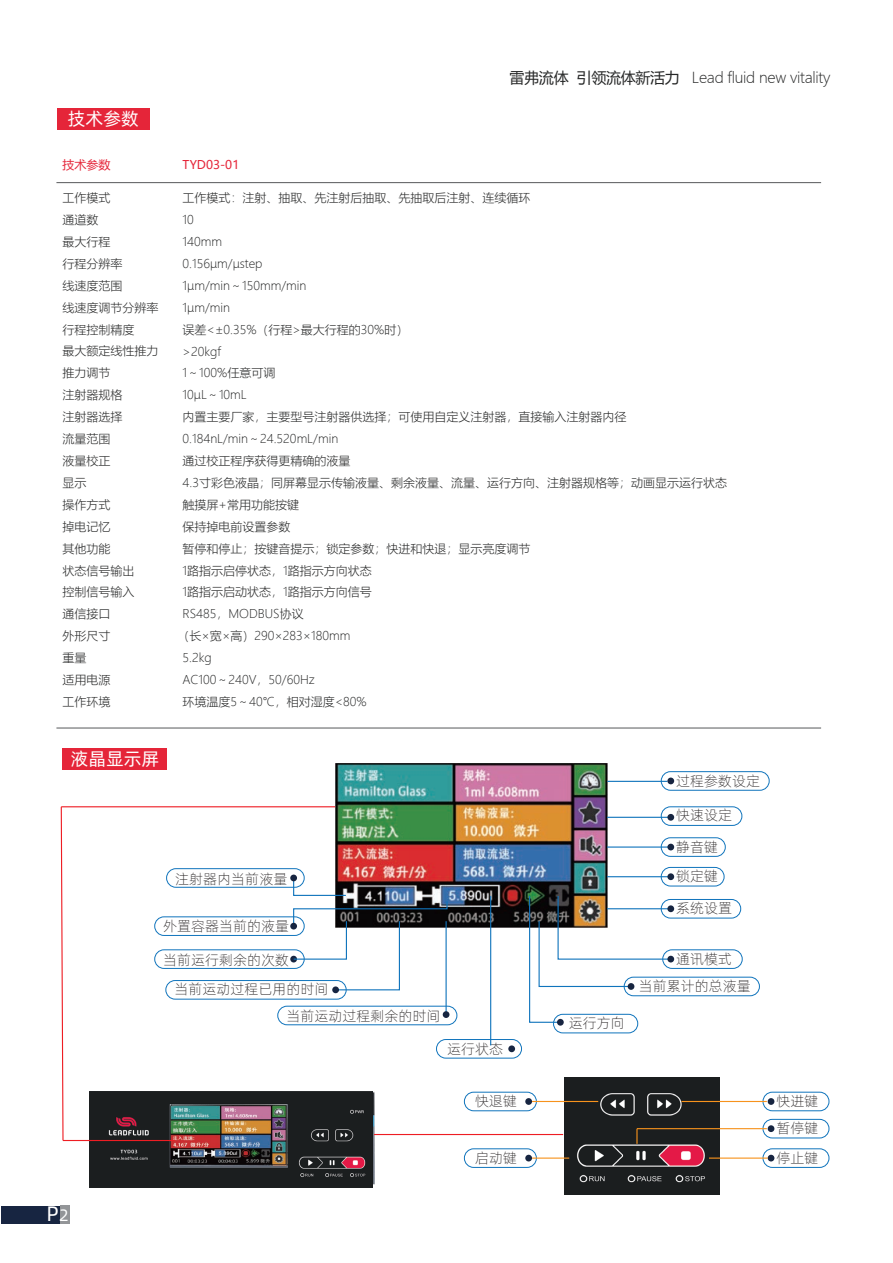
<style>
.page{position:relative;width:893px;height:1263px;background:#fff}
.page>*{position:absolute;margin:0;border:0;box-sizing:border-box;transform-origin:0 0}
.t1{font:21px "Alibaba Pu Hui Ti R";color:#fff}
.t2{font:18px "Alibaba Pu Hui Ti R";color:#fff}
.t3{font:15px "Microsoft Ya Hei UI Light";letter-spacing:-.02em;color:#262727}
.t4{font:14.25px/29.7px "Alibaba Pu Hui Ti L";color:#231f20}
.t5{font:12px/21.9px "Microsoft Ya Hei UI Light";color:#262727}
.t6{font:12px "Microsoft Ya Hei UI";color:#e52539}
.s1{font-family:"Microsoft Ya Hei UI"}
.s2{font-size:16.5px}
</style>
<div class="page">
<img style="left:565px;top:1077px;width:154px;height:117px">
<img style="left:89px;top:1091px;width:284px;height:96px">
<div style="left:62px;top:748px;width:105px;height:22px;background:#e52539"></div>
<div style="left:1px;top:1206px;width:69px;height:18px;background:#172541"></div>
<div style="left:60px;top:1206px;width:10px;height:18px;background:#939598"></div>
<img style="left:335px;top:764px;width:272px;height:163px">
<hr style="left:607px;top:817px;width:64px;height:1px;background:#1074bc">
<hr style="left:607px;top:846px;width:65px;height:2px;background:#1074bc">
<hr style="left:607px;top:876px;width:64px;height:1px;background:#1074bc">
<hr style="left:607px;top:781px;width:60px;height:1px;background:#1074bc">
<div style="left:667px;top:814px;width:7px;height:7px;background:#172541;border-radius:50%"></div>
<div style="left:667px;top:777px;width:7px;height:7px;background:#172541;border-radius:50%"></div>
<div style="left:661px;top:806px;width:81px;height:20px;border:1px solid #1074bc;border-radius:9px"></div>
<div style="left:661px;top:771px;width:109px;height:20px;border:1px solid #1074bc;border-radius:9px"></div>
<div style="left:667px;top:844px;width:7px;height:6px;background:#172541;border-radius:50%"></div>
<div style="left:661px;top:837px;width:65px;height:20px;border:1px solid #1074bc;border-radius:9px"></div>
<div style="left:667px;top:873px;width:7px;height:7px;background:#172541;border-radius:50%"></div>
<div style="left:661px;top:867px;width:63px;height:19px;border:1px solid #1074bc;border-radius:9px"></div>
<div style="left:667px;top:905px;width:7px;height:7px;background:#172541;border-radius:50%"></div>
<div style="left:661px;top:899px;width:80px;height:19px;border:1px solid #1074bc;border-radius:9px"></div>
<div style="left:662px;top:949px;width:81px;height:20px;border:1px solid #1074bc;border-radius:9px"></div>
<div style="left:290px;top:923px;width:7px;height:6px;background:#172541;border-radius:50%"></div>
<div style="left:290px;top:874px;width:7px;height:7px;background:#172541;border-radius:50%"></div>
<div style="left:154px;top:916px;width:151px;height:20px;border:1px solid #1074bc;border-radius:9px"></div>
<div style="left:290px;top:956px;width:7px;height:6px;background:#172541;border-radius:50%"></div>
<div style="left:154px;top:949px;width:151px;height:20px;border:1px solid #1074bc;border-radius:9px"></div>
<div style="left:166px;top:868px;width:139px;height:20px;border:1px solid #1074bc;border-radius:9px"></div>
<svg style="left:293px;top:877px;width:155px;height:114px"></svg>
<hr style="left:446px;top:921px;width:1px;height:94px;background:#1074bc">
<hr style="left:490px;top:896px;width:1px;height:149px;background:#1074bc">
<svg style="left:528px;top:895px;width:144px;height:128px"></svg>
<div style="left:332px;top:986px;width:7px;height:7px;background:#172541;border-radius:50%"></div>
<div style="left:443px;top:1011px;width:6px;height:7px;background:#172541;border-radius:50%"></div>
<div style="left:165px;top:980px;width:182px;height:19px;border:1px solid #1074bc;border-radius:9px"></div>
<div style="left:277px;top:1006px;width:180px;height:19px;border:1px solid #1074bc;border-radius:9px"></div>
<div style="left:508px;top:1045px;width:7px;height:7px;background:#172541;border-radius:50%"></div>
<div style="left:436px;top:1039px;width:86px;height:19px;border:1px solid #1074bc;border-radius:9px"></div>
<div style="left:628px;top:983px;width:6px;height:7px;background:#172541;border-radius:50%"></div>
<div style="left:667px;top:956px;width:7px;height:6px;background:#172541;border-radius:50%"></div>
<div style="left:763px;top:1092px;width:66px;height:19px;border:1px solid #1074bc;border-radius:9px"></div>
<div style="left:768px;top:1098px;width:6px;height:7px;background:#172541;border-radius:50%"></div>
<div style="left:763px;top:1119px;width:66px;height:19px;border:1px solid #1074bc;border-radius:9px"></div>
<div style="left:768px;top:1125px;width:6px;height:7px;background:#172541;border-radius:50%"></div>
<div style="left:763px;top:1148px;width:66px;height:20px;border:1px solid #1074bc;border-radius:9px"></div>
<svg style="left:768px;top:1155px;width:6px;height:6px"></svg>
<div style="left:464px;top:1148px;width:73px;height:20px;border:1px solid #1074bc;border-radius:9px"></div>
<div style="left:525px;top:1155px;width:7px;height:6px;background:#172541;border-radius:50%"></div>
<div style="left:464px;top:1092px;width:73px;height:19px;border:1px solid #1074bc;border-radius:9px"></div>
<div style="left:525px;top:1098px;width:7px;height:7px;background:#172541;border-radius:50%"></div>
<div style="left:624px;top:977px;width:136px;height:19px;border:1px solid #1074bc;border-radius:9px"></div>
<div style="left:557px;top:1019px;width:7px;height:7px;background:#172541;border-radius:50%"></div>
<div style="left:553px;top:1014px;width:85px;height:19px;border:1px solid #1074bc;border-radius:9px"></div>
<hr style="left:681px;top:1101px;width:86px;height:1px;background:#f7931d">
<hr style="left:532px;top:1101px;width:66px;height:1px;background:#f7931d">
<hr style="left:532px;top:1157px;width:37px;height:2px;background:#f7931d">
<hr style="left:709px;top:1157px;width:59px;height:2px;background:#f7931d">
<svg style="left:636px;top:1129px;width:2px;height:15px"></svg>
<hr style="left:637px;top:1128px;width:130px;height:1px;background:#f7931d">
<hr style="left:61px;top:806px;width:274px;height:1px;background:#ee1d23">
<svg style="left:60px;top:806px;width:4px;height:335px"></svg>
<hr style="left:63px;top:1140px;width:112px;height:1px;background:#ee1d23">
<hr style="left:374px;top:1134px;width:189px;height:1px;background:#ee1d23">
<div style="left:58px;top:109px;width:92px;height:21px;background:#e52539"></div>
<hr style="left:56px;top:182px;width:765px;height:1px;background:#57585a">
<hr style="left:56px;top:728px;width:765px;height:1px;background:#57585a">
<h2 class="t2" style="left:68px;top:105px;width:72px">技术参数</h2>
<p class="t6" style="left:62px;top:157px;width:49px">技术参数</p>
<p class="t6" style="left:183px;top:157px;width:58px">TYD03-01</p>
<p class="t3" style="left:510px;top:67px;width:322px"><span class="s1">雷弗流体 引领流体新活力</span> Lead fluid new vitality</p>
<p class="t5" style="left:62px;top:187px;width:97px">工作模式<br>通道数<br>最大行程<br>行程分辨率<br>线速度范围<br>线速度调节分辨率行程控制精度<br>最大额定线性推力推力调节<br>注射器规格<br>注射器选择<br>流量范围<br>液量校正<br>显示<br>操作方式<br>掉电记忆<br>其他功能<br>状态信号输出<br>控制信号输入<br>通信接口<br>外形尺寸<br>重量<br>适用电源<br>工作环境</p>
<p class="t5" style="left:183px;top:187px;width:350px">工作模式：注射、抽取、先注射后抽取、先抽取后注射、连续循环</p>
<p class="t5" style="left:183px;top:209px;width:13px">10</p>
<p class="t5" style="left:183px;top:230px;width:41px">140mm</p>
<p class="t5" style="left:183px;top:252px;width:81px">0.156μm/μstep</p>
<p class="t5" style="left:183px;top:274px;width:125px">1μm/min～150mm/min</p>
<p class="t5" style="left:183px;top:296px;width:49px">1μm/min</p>
<p class="t5" style="left:183px;top:318px;width:227px">误差&lt;±0.35%（行程&gt;最大行程的30%时）</p>
<p class="t5" style="left:183px;top:340px;width:40px">&gt;20kgf</p>
<p class="t5" style="left:183px;top:362px;width:94px">1～100%任意可调</p>
<p class="t5" style="left:183px;top:384px;width:66px">10μL～10mL</p>
<p class="t5" style="left:183px;top:406px;width:446px">内置主要厂家，主要型号注射器供选择；可使用自定义注射器，直接输入注射器内径</p>
<p class="t5" style="left:183px;top:428px;width:157px">0.184nL/min～24.520mL/min</p>
<p class="t5" style="left:183px;top:449px;width:170px">通过校正程序获得更精确的液量</p>
<p class="t5" style="left:183px;top:471px;width:546px">4.3寸彩色液晶；同屏幕显示传输液量、剩余液量、流量、运行方向、注射器规格等；动画显示运行状态</p>
<p class="t5" style="left:183px;top:493px;width:118px">触摸屏+常用功能按键</p>
<p class="t5" style="left:183px;top:515px;width:110px">保持掉电前设置参数</p>
<p class="t5" style="left:183px;top:537px;width:350px">暂停和停止；按键音提示；锁定参数；快进和快退；显示亮度调节</p>
<p class="t5" style="left:183px;top:559px;width:191px">1路指示启停状态，1路指示方向状态</p>
<p class="t5" style="left:183px;top:581px;width:191px">1路指示启动状态，1路指示方向信号</p>
<p class="t5" style="left:183px;top:603px;width:123px">RS485，MODBUS协议</p>
<p class="t5" style="left:178px;top:625px;width:175px">（长×宽×高）290×283×180mm</p>
<p class="t5" style="left:183px;top:647px;width:31px">5.2kg</p>
<p class="t5" style="left:183px;top:668px;width:134px">AC100～240V，50/60Hz</p>
<p class="t5" style="left:183px;top:690px;width:186px">环境温度5～40℃，相对湿度&lt;80%</p>
<h2 class="t2" style="left:71px;top:745px;width:90px">液晶显示屏</h2>
<p class="t4" style="left:175px;top:863px;width:114px">注射器内当前液量</p>
<p class="t4" style="left:163px;top:910px;width:128px">外置容器当前的液量</p>
<p class="t4" style="left:174px;top:944px;width:156px;text-indent:-11px">当前运行剩余的次数<br>当前运动过程已用的时间</p>
<p class="t4" style="left:286px;top:1000px;width:156px">当前运动过程剩余的时间</p>
<p class="t4" style="left:447px;top:1033px;width:58px">运行状态</p>
<p class="t4" style="left:569px;top:1007px;width:58px">运行方向</p>
<p class="t4" style="left:676px;top:765px;width:86px">过程参数设定</p>
<p class="t4" style="left:676px;top:799px;width:58px">快速设定</p>
<p class="t4" style="left:676px;top:831px;width:44px">静音键锁定键</p>
<p class="t4" style="left:676px;top:893px;width:58px">系统设置</p>
<p class="t4" style="left:676px;top:943px;width:58px">通讯模式</p>
<p class="t4" style="left:639px;top:970px;width:114px">当前累计的总液量</p>
<p class="t4" style="left:475px;top:1085px;width:44px">快退键</p>
<p class="t4" style="left:776px;top:1087px;width:44px;line-height:27.2px">快进键暂停键</p>
<p class="t4" style="left:475px;top:1142px;width:44px">启动键</p>
<p class="t4" style="left:776px;top:1142px;width:44px">停止键</p>
<h1 class="t1" style="left:47px;top:1198px;width:24px">P<span class="s2">2</span></h1>
</div>
